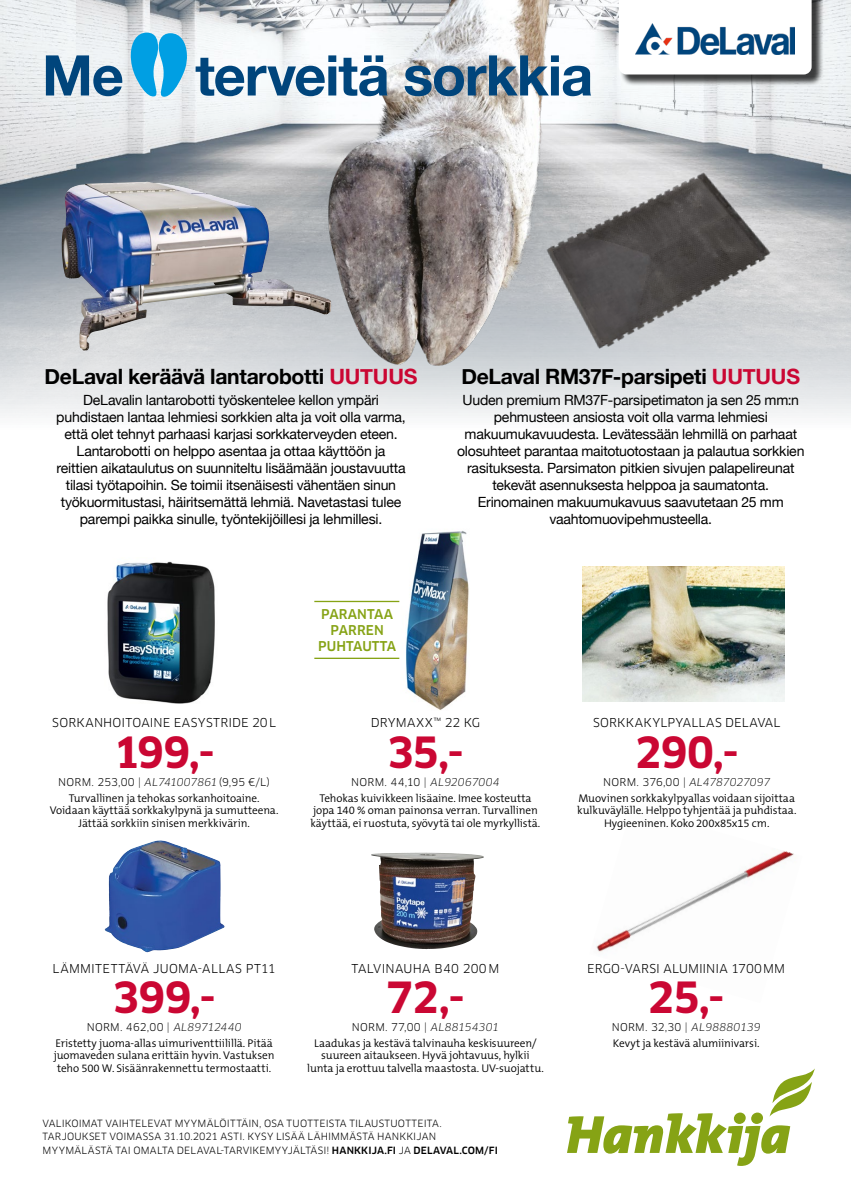
<style>
.page{position:relative;width:851px;height:1191px;background:#fff}
.page>*{position:absolute;margin:0;border:0;box-sizing:border-box;transform-origin:0 0}
.t1{font:700 56.1px "Helvetica Neue";letter-spacing:-.02em;color:#00457c}
.t2{font:700 42px "Clan OT";letter-spacing:-.025em;color:#ca0733}
.t3{font:700 21.15px "Helvetica Neue";letter-spacing:-.015em;color:#000}
.t4{font:14.1px/17px "Helvetica Neue";letter-spacing:-.015em;color:#000;text-align:center}
.t5{font:500 13.2px/15.9px "Clan OT";letter-spacing:.01em;color:#86a315;text-align:center}
.t6{font:12px "Clan OT";letter-spacing:.015em;color:#000}
.t7{font:300 11.25px/12.5px "The Mix B W4";letter-spacing:-.01em;color:#000;text-align:center}
.t8{font:italic 10.5px "Clan OT";letter-spacing:.005em;color:#000}
.t9{font:10.5px "Clan OT";letter-spacing:.025em;color:#000}
.t10{font:italic 10.5px "Clan OT";letter-spacing:-.02em;color:#000}
.t11{font:9.75px/13.5px "Clan OT";letter-spacing:.02em;color:#000}
.s1{color:#ca0733}
.s2{font-style:italic}
.s3{font-style:normal}
.s4{font-weight:500}
</style>
<div class="page">
<img style="left:596px;top:851px;width:198px;height:101px">
<svg style="left:567px;top:1069px;width:247px;height:97px"></svg>
<img style="left:107px;top:561px;width:108px;height:143px">
<img style="left:583px;top:566px;width:201px;height:135px">
<img style="left:392px;top:531px;width:77px;height:179px">
<div style="left:314px;top:602px;width:86px;height:55px;background:#fff"></div>
<hr style="left:314px;top:601px;width:85px;height:1px;background:#86a315">
<hr style="left:314px;top:657px;width:85px;height:2px;background:#86a315">
<img style="left:371px;top:852px;width:105px;height:97px">
<img style="left:121px;top:840px;width:39px;height:17px">
<img style="left:0;top:0;width:850px;height:416px">
<img style="left:255px;top:0;width:359px;height:416px">
<svg style="left:130px;top:33px;width:57px;height:66px;background:#4bb7e5"></svg>
<img style="left:516px;top:152px;width:276px;height:214px">
<img style="left:62px;top:182px;width:84px;height:100px">
<div style="left:620px;top:0;width:203px;height:86px;background:#000;opacity:.75"></div>
<svg style="left:618px;top:0;width:193px;height:74px"></svg>
<img style="left:635px;top:24px;width:159px;height:31px">
<h1 class="t1" style="left:42px;top:31px;width:83px">Me</h1>
<h1 class="t1" style="left:195px;top:31px;width:399px">terveitä sorkkia</h1>
<h3 class="t3" style="left:45px;top:360px;width:374px">DeLaval keräävä lantarobotti <span class="s1">UUTUUS</span></h3>
<h3 class="t3" style="left:461px;top:360px;width:340px">DeLaval RM37F-parsipeti <span class="s1">UUTUUS</span></h3>
<p class="t4" style="left:56px;top:391px;width:351px">DeLavalin lantarobotti työskentelee kellon ympäri puhdistaen lantaa lehmiesi sorkkien alta ja voit olla varma, että olet tehnyt parhaasi karjasi sorkkaterveyden eteen.<br>Lantarobotti on helppo asentaa ja ottaa käyttöön ja reittien aikataulutus on suunniteltu lisäämään joustavuutta tilasi työtapoihin. Se toimii itsenäisesti vähentäen sinun työkuormitustasi, häiritsemättä lehmiä. Navetastasi tulee parempi paikka sinulle, työntekijöillesi ja lehmillesi.</p>
<p class="t4" style="left:457px;top:391px;width:349px">Uuden premium RM37F-parsipetimaton ja sen 25 mm:n pehmusteen ansiosta voit olla varma lehmiesi makuumukavuudesta. Levätessään lehmillä on parhaat olosuhteet parantaa maitotuotostaan ja palautua sorkkien rasituksesta. Parsimaton pitkien sivujen palapelireunat tekevät asennuksesta helppoa ja saumatonta.<br>Erinomainen makuumukavuus saavutetaan 25 mm vaahtomuovipehmusteella.</p>
<p class="t6" style="left:52px;top:716px;width:225px">SORKANHOITOAINE EASYSTRIDE 20L</p>
<h2 class="t2" style="left:113px;top:728px;width:103px">199,-</h2>
<p class="t9" style="left:58px;top:776px;width:213px">NORM. 253,00 <span class="s2">| AL741007861</span>(9,95 €/L)</p>
<p class="t7" style="left:50px;top:792px;width:230px">Turvallinen ja tehokas sorkanhoitoaine.<br>Voidaan käyttää sorkkakylpynä ja sumutteena.<br>Jättää sorkkiin sinisen merkkivärin.</p>
<p class="t5" style="left:318px;top:606px;width:80px">PARANTAA<br>PARREN<br>PUHTAUTTA</p>
<p class="t6" style="left:371px;top:716px;width:111px">DRYMAXX™ 22 KG</p>
<h2 class="t2" style="left:387px;top:728px;width:78px">35,-</h2>
<p class="t8" style="left:351px;top:776px;width:150px"><span class="s3">NORM. 44,10</span> | AL92067004</p>
<p class="t7" style="left:310px;top:792px;width:231px">Tehokas kuivikkeen lisäaine. Imee kosteutta jopa 140 % oman painonsa verran. Turvallinen käyttää, ei ruostuta, syövytä tai ole myrkyllistä.</p>
<p class="t6" style="left:593px;top:716px;width:189px">SORKKAKYLPYALLAS DELAVAL</p>
<h2 class="t2" style="left:634px;top:728px;width:106px">290,-</h2>
<p class="t10" style="left:603px;top:776px;width:169px"><span class="s3">NORM. 376,00</span> | AL4787027097</p>
<p class="t7" style="left:577px;top:792px;width:221px">Muovinen sorkkakylpyallas voidaan sijoittaa kulkuväylälle. Helppo tyhjentää ja puhdistaa.<br>Hygieeninen. Koko 200x85x15 cm.</p>
<p class="t6" style="left:53px;top:961px;width:225px">LÄMMITETTÄVÄ JUOMA-ALLAS PT11</p>
<h2 class="t2" style="left:112px;top:973px;width:105px">399,-</h2>
<p class="t9" style="left:87px;top:1021px;width:156px">NORM. 462,00 <span class="s2">| AL89712440</span></p>
<p class="t7" style="left:54px;top:1037px;width:222px">Eristetty juoma-allas uimuriventtiilillä. Pitää juomaveden sulana erittäin hyvin. Vastuksen teho 500 W. Sisäänrakennettu termostaatti.</p>
<p class="t6" style="left:351px;top:961px;width:149px">TALVINAUHA B40 200M</p>
<h2 class="t2" style="left:386px;top:973px;width:80px">72,-</h2>
<p class="t8" style="left:352px;top:1021px;width:149px"><span class="s3">NORM. 77,00</span> | AL88154301</p>
<p class="t7" style="left:307px;top:1037px;width:238px">Laadukas ja kestävä talvinauha keskisuureen/ suureen aitaukseen. Hyvä johtavuus, hylkii lunta ja erottuu talvella maastosta. UV-suojattu.</p>
<p class="t11" style="left:43px;top:1116px;width:457px">VALIKOIMAT VAIHTELEVAT MYYMÄLÖITTÄIN, OSA TUOTTEISTA TILAUSTUOTTEITA.<br>TARJOUKSET VOIMASSA 31.10.2021 ASTI. KYSY LISÄÄ LÄHIMMÄSTÄ HANKKIJAN<br>MYYMÄLÄSTÄ TAI OMALTA DELAVAL-TARVIKEMYYJÄLTÄSI! <span class="s4">HANKKIJA.FI</span> JA <span class="s4">DELAVAL.COM/FI</span></p>
<p class="t6" style="left:587px;top:961px;width:199px">ERGO-VARSI ALUMIINIA 1700MM</p>
<h2 class="t2" style="left:647px;top:973px;width:78px">25,-</h2>
<p class="t8" style="left:611px;top:1021px;width:150px"><span class="s3">NORM. 32,30</span> | AL98880139</p>
<p class="t7" style="left:612px;top:1037px;width:148px">Kevyt ja kestävä alumiinivarsi.</p>
</div>
